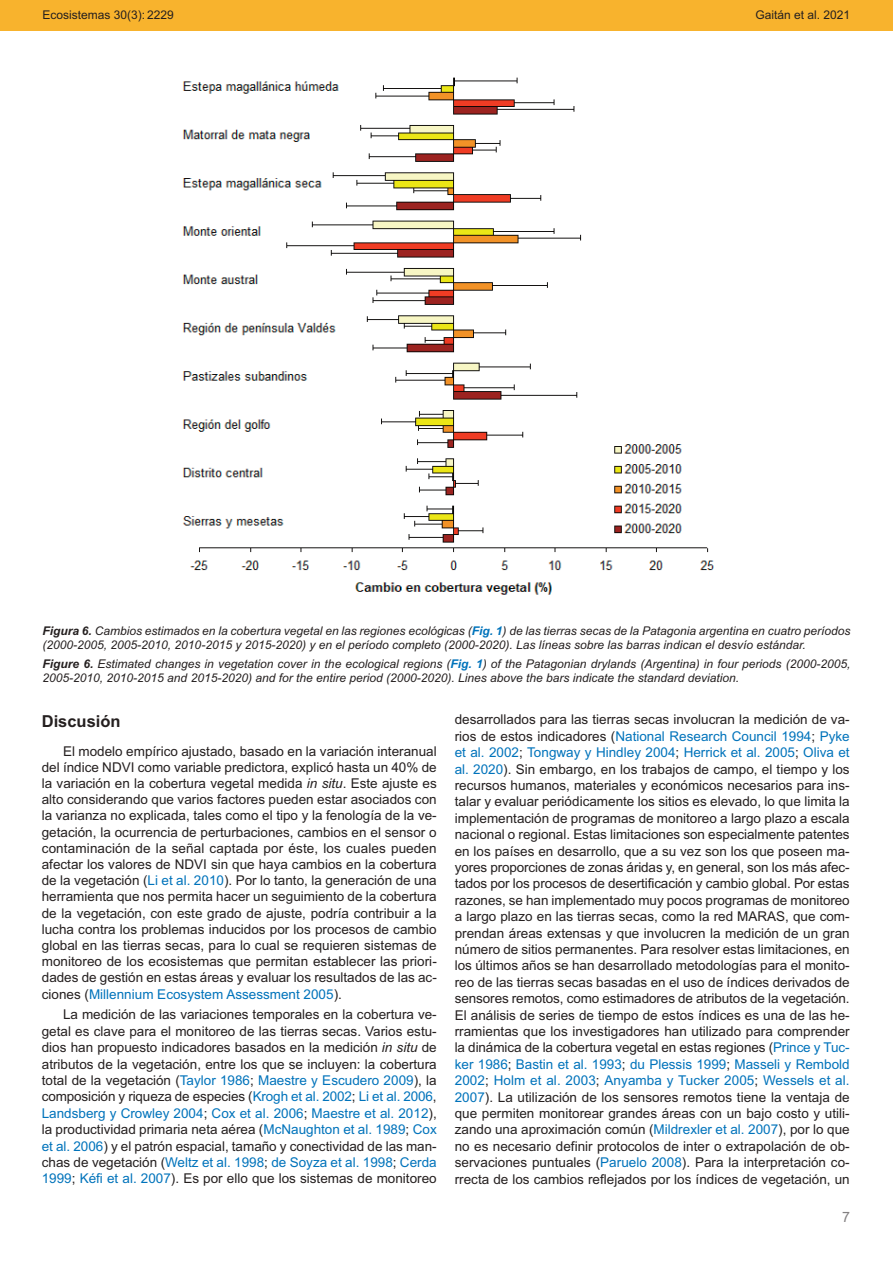
<style>
.page{position:relative;width:893px;height:1263px;background:#fff}
.page>*{position:absolute;margin:0;border:0;box-sizing:border-box;transform-origin:0 0}
.t1{font:700 16.5px "Arial";color:#241f1f}
.t2{font:14.25px "Arial";color:#838081}
.t3{font:13.5px/16.4px "Arial";color:#241f1f;text-align:justify}
.t4{font:italic 12px/14.4px "Arial";color:#241f1f}
.t5{font:12px "Arial";color:#241f1f}
.s1{font-weight:700}
.s2{font-weight:700;color:#0073bb}
.s3{font-style:italic}
.s4{color:#0073bb}
</style>
<div class="page">
<div style="left:0;top:0;width:893px;height:30px;background:#f8b32d"></div>
<img style="left:183px;top:77px;width:531px;height:518px">
<p class="t5" style="left:43px;top:7px;width:133px">Ecosistemas 30(3): 2229</p>
<p class="t5" style="left:755px;top:7px;width:96px">Gaitán et al. 2021</p>
<p class="t4" style="left:43px;top:624px;width:809px"><span class="s1">Figura 6.</span> Cambios estimados en la cobertura vegetal en las regiones ecológicas (<span class="s2">Fig. 1</span>) de las tierras secas de la Patagonia argentina en cuatro períodos (2000-2005, 2005-2010, 2010-2015 y 2015-2020) y en el período completo (2000-2020). Las líneas sobre las barras indican el desvío estándar.</p>
<p class="t4" style="left:43px;top:657px;width:809px"><span class="s1">Figure 6.</span> Estimated changes in vegetation cover in the ecological regions (<span class="s2">Fig. 1</span>) of the Patagonian drylands (Argentina) in four periods (2000-2005,<br>2005-2010, 2010-2015 and 2015-2020) and for the entire period (2000-2020). Lines above the bars indicate the standard deviation.</p>
<p class="t1" style="left:42px;top:711px;width:80px">Discusión</p>
<p class="t3" style="left:42px;top:743px;width:397px;text-indent:21px">El modelo empírico ajustado, basado en la variación interanual del índice NDVI como variable predictora, explicó hasta un 40% de la variación en la cobertura vegetal medida <span class="s3">in situ</span>. Este ajuste es alto considerando que varios factores pueden estar asociados con la varianza no explicada, tales como el tipo y la fenología de la ve&shy;getación, la ocurrencia de perturbaciones, cambios en el sensor o contaminación de la señal captada por éste, los cuales pueden afectar los valores de NDVI sin que haya cambios en la cobertura de la vegetación (<span class="s4">Li et al. 2010</span>). Por lo tanto, la generación de una herramienta que nos permita hacer un seguimiento de la cobertura de la vegetación, con este grado de ajuste, podría contribuir a la lucha contra los problemas inducidos por los procesos de cambio global en las tierras secas, para lo cual se requieren sistemas de monitoreo de los ecosistemas que permitan establecer las priori&shy;dades de gestión en estas áreas y evaluar los resultados de las ac&shy;ciones (<span class="s4">Millennium Ecosystem Assessment 2005</span>).</p>
<p class="t3" style="left:42px;top:1006px;width:397px;text-indent:21px">La medición de las variaciones temporales en la cobertura ve&shy;getal es clave para el monitoreo de las tierras secas. Varios estu&shy;dios han propuesto indicadores basados en la medición <span class="s3">in situ</span> de atributos de la vegetación, entre los que se incluyen: la cobertura total de la vegetación (<span class="s4">Taylor 1986</span>; <span class="s4">Maestre y Escudero 2009</span>), la composición y riqueza de especies (<span class="s4">Krogh et al. 2002</span>; <span class="s4">Li et al. 2006</span>, <span class="s4">Landsberg y Crowley 2004</span>; <span class="s4">Cox et al. 2006</span>; <span class="s4">Maestre et al. 2012</span>), la productividad primaria neta aérea (<span class="s4">McNaughton et al. 1989</span>; <span class="s4">Cox et al. 2006</span>) y el patrón espacial, tamaño y conectividad de las man&shy;chas de vegetación (<span class="s4">Weltz et al. 1998</span>; <span class="s4">de Soyza et al. 1998</span>; <span class="s4">Cerda 1999</span>; <span class="s4">Kéfi et al. 2007</span>). Es por ello que los sistemas de monitoreo</p>
<p class="t3" style="left:455px;top:711px;width:396px">desarrollados para las tierras secas involucran la medición de va&shy;rios de estos indicadores (<span class="s4">National Research Council 1994</span>; <span class="s4">Pyke et al. 2002</span>; <span class="s4">Tongway y Hindley 2004</span>; <span class="s4">Herrick et al. 2005</span>; <span class="s4">Oliva et al. 2020</span>). Sin embargo, en los trabajos de campo, el tiempo y los recursos humanos, materiales y económicos necesarios para ins&shy;talar y evaluar periódicamente los sitios es elevado, lo que limita la implementación de programas de monitoreo a largo plazo a escala nacional o regional. Estas limitaciones son especialmente patentes en los países en desarrollo, que a su vez son los que poseen ma&shy;yores proporciones de zonas áridas y, en general, son los más afec&shy;tados por los procesos de desertificación y cambio global. Por estas razones, se han implementado muy pocos programas de monitoreo a largo plazo en las tierras secas, como la red MARAS, que com&shy;prendan áreas extensas y que involucren la medición de un gran número de sitios permanentes. Para resolver estas limitaciones, en los últimos años se han desarrollado metodologías para el monito&shy;reo de las tierras secas basadas en el uso de índices derivados de sensores remotos, como estimadores de atributos de la vegetación.<br>El análisis de series de tiempo de estos índices es una de las he&shy;rramientas que los investigadores han utilizado para comprender la dinámica de la cobertura vegetal en estas regiones (<span class="s4">Prince y Tuc&shy;ker 1986</span>; <span class="s4">Bastin et al. 1993</span>; <span class="s4">du Plessis 1999</span>; <span class="s4">Masseli y Rembold 2002</span>; <span class="s4">Holm et al. 2003</span>; <span class="s4">Anyamba y Tucker 2005</span>; <span class="s4">Wessels et al.<br>2007</span>). La utilización de los sensores remotos tiene la ventaja de que permiten monitorear grandes áreas con un bajo costo y utili&shy;zando una aproximación común (<span class="s4">Mildrexler et al. 2007</span>), por lo que no es necesario definir protocolos de inter o extrapolación de ob&shy;servaciones puntuales (<span class="s4">Paruelo 2008</span>). Para la interpretación co&shy;rrecta de los cambios reflejados por los índices de vegetación, un</p>
<p class="t2" style="left:842px;top:1209px;width:9px">7</p>
</div>
